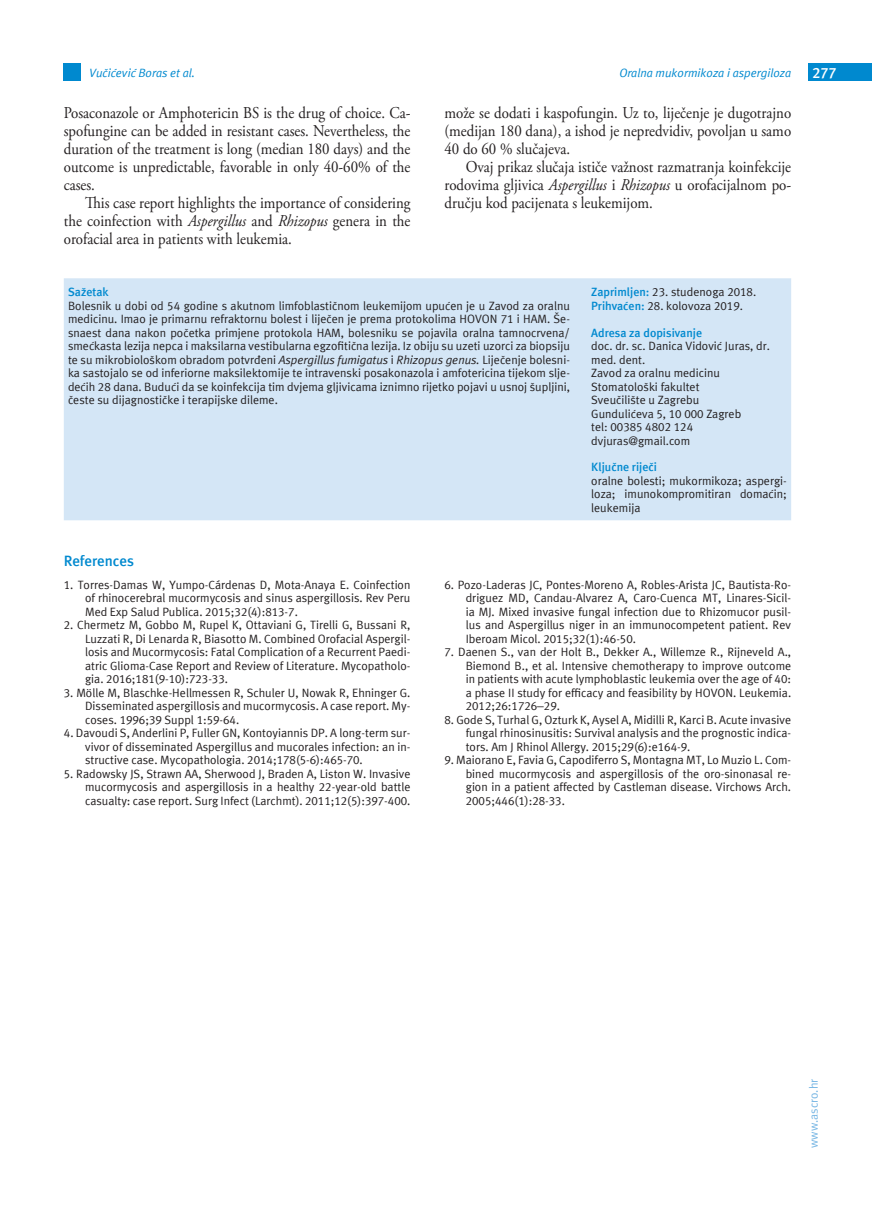
<style>
.page{position:relative;width:872px;height:1212px;background:#fff}
.page>*{position:absolute;margin:0;border:0;box-sizing:border-box;transform-origin:0 0}
.t1{font:16.5px/18px "Adobe Garamond Pro";color:#231f20;text-align:justify;scale:.9 1}
.t2{font:700 15px "Meta ASC";color:#0089cf}
.t3{font:700 15px "Meta ASC";color:#fff}
.t4{font:12px/13.5px "Meta ASC";color:#231f20;text-align:justify}
.t5{font:12px/13.5px "Meta ASC";color:#231f20}
.t6{font:italic 12px "Meta ASC";color:#0089cf}
.t7{font:700 12px "Meta ASC";color:#0089cf}
.t8{font:12px "Meta ASC";color:#77b6e4}
.s1{font-style:italic}
.s2{font-weight:700;color:#0089cf}
</style>
<div class="page">
<div style="left:64px;top:64px;width:17px;height:17px;background:#0089cf"></div>
<div style="left:808px;top:64px;width:64px;height:17px;background:#0089cf"></div>
<div style="left:64px;top:278px;width:727px;height:242px;background:#d4e6f6"></div>
<p class="t6" style="left:89px;top:66px;width:107px">Vučićević Boras et al.</p>
<p class="t6" style="left:619px;top:66px;width:173px">Oralna mukormikoza i aspergiloza</p>
<p class="t3" style="left:812px;top:64px;width:26px">277</p>
<p class="t1" style="left:64px;top:105px;width:387px">Posaconazole or Amphotericin BS is the drug of choice. Ca&shy;spofungine can be added in resistant cases. Nevertheless, the duration of the treatment is long (median 180 days) and the outcome is unpredictable, favorable in only 40-60% of the cases.</p>
<h1 class="t1" style="left:64px;top:195px;width:387px;text-indent:21px">This case report highlights the importance of considering the coinfection with <span class="s1">Aspergillus</span> and <span class="s1">Rhizopus</span> genera in the orofacial area in patients with leukemia.</h1>
<h1 class="t1" style="left:444px;top:105px;width:387px">može se dodati i kaspofungin. Uz to, liječenje je dugotrajno (medijan 180 dana), a ishod je nepredvidiv, povoljan u samo 40 do 60 % slučajeva.</h1>
<h1 class="t1" style="left:444px;top:159px;width:387px;text-indent:21px">Ovaj prikaz slučaja ističe važnost razmatranja koinfekcije rodovima gljivica <span class="s1">Aspergillus</span> i <span class="s1">Rhizopus</span> u orofacijalnom po&shy;dručju kod pacijenata s leukemijom.</h1>
<p class="t7" style="left:68px;top:285px;width:42px">Sažetak</p>
<p class="t4" style="left:68px;top:299px;width:503px">Bolesnik u dobi od 54 godine s akutnom limfoblastičnom leukemijom upućen je u Zavod za oralnu medicinu. Imao je primarnu refraktornu bolest i liječen je prema protokolima HOVON 71 i HAM. Še&shy;snaest dana nakon početka primjene protokola HAM, bolesniku se pojavila oralna tamnocrvena/ smećkasta lezija nepca i maksilarna vestibularna egzofitična lezija. Iz obiju su uzeti uzorci za biopsiju te su mikrobiološkom obradom potvrđeni <span class="s1">Aspergillus fumigatus</span> i <span class="s1">Rhizopus genus.</span> Liječenje bolesni&shy;ka sastojalo se od inferiorne maksilektomije te intravenski posakonazola i amfotericina tijekom slje&shy;dećih 28 dana. Budući da se koinfekcija tim dvjema gljivicama iznimno rijetko pojavi u usnoj šupljini, česte su dijagnostičke i terapijske dileme.</p>
<p class="t5" style="left:591px;top:285px;width:166px"><span class="s2">Zaprimljen:</span> 23. studenoga 2018.<br><span class="s2">Prihvaćen:</span> 28. kolovoza 2019.</p>
<p class="t7" style="left:591px;top:326px;width:112px">Adresa za dopisivanje</p>
<p class="t5" style="left:591px;top:339px;width:180px">doc. dr. sc. Danica Vidović Juras, dr. med. dent.<br>Zavod za oralnu medicinu<br>Stomatološki fakultet<br>Sveučilište u Zagrebu<br>Gundulićeva 5, 10 000 Zagreb<br>tel: 00385 4802 124 dvjuras@gmail.com</p>
<p class="t7" style="left:591px;top:460px;width:67px">Ključne riječi</p>
<p class="t4" style="left:591px;top:474px;width:197px">oralne bolesti; mukormikoza; aspergi&shy;loza; imunokompromitiran domaćin; leukemija</p>
<p class="t2" style="left:64px;top:552px;width:72px">References</p>
<p class="t4" style="left:85px;top:577px;width:327px;text-indent:-21px">1. Torres-Damas W, Yumpo-Cárdenas D, Mota-Anaya E. Coinfection of rhinocerebral mucormycosis and sinus aspergillosis. Rev Peru Med Exp Salud Publica. 2015;32(4):813-7.</p>
<p class="t4" style="left:85px;top:618px;width:327px;text-indent:-21px">2. Chermetz M, Gobbo M, Rupel K, Ottaviani G, Tirelli G, Bussani R, Luzzati R, Di Lenarda R, Biasotto M. Combined Orofacial Aspergil&shy;losis and Mucormycosis: Fatal Complication of a Recurrent Paedi&shy;atric Glioma-Case Report and Review of Literature. Mycopatholo&shy;gia. 2016;181(9-10):723-33.</p>
<p class="t4" style="left:85px;top:685px;width:327px;text-indent:-21px">3. Mölle M, Blaschke-Hellmessen R, Schuler U, Nowak R, Ehninger G.<br>Disseminated aspergillosis and mucormycosis. A case report. My&shy;coses. 1996;39 Suppl 1:59-64.</p>
<p class="t4" style="left:85px;top:726px;width:327px;text-indent:-21px">4. Davoudi S, Anderlini P, Fuller GN, Kontoyiannis DP. A long-term sur&shy;vivor of disseminated Aspergillus and mucorales infection: an in&shy;structive case. Mycopathologia. 2014;178(5-6):465-70.</p>
<p class="t4" style="left:85px;top:766px;width:327px;text-indent:-21px">5. Radowsky JS, Strawn AA, Sherwood J, Braden A, Liston W. Invasive mucormycosis and aspergillosis in a healthy 22-year-old battle casualty: case report. Surg Infect (Larchmt). 2011;12(5):397-400.</p>
<p class="t4" style="left:466px;top:577px;width:327px;text-indent:-21px">6. Pozo-Laderas JC, Pontes-Moreno A, Robles-Arista JC, Bautista-Ro&shy;driguez MD, Candau-Alvarez A, Caro-Cuenca MT, Linares-Sicil&shy;ia MJ. Mixed invasive fungal infection due to Rhizomucor pusil&shy;lus and Aspergillus niger in an immunocompetent patient. Rev Iberoam Micol. 2015;32(1):46-50.</p>
<p class="t4" style="left:466px;top:645px;width:327px;text-indent:-21px">7. Daenen S., van der Holt B., Dekker A., Willemze R., Rijneveld A., Biemond B., et al. Intensive chemotherapy to improve outcome in patients with acute lymphoblastic leukemia over the age of 40: a phase II study for efficacy and feasibility by HOVON. Leukemia.<br>2012;26:1726–29.</p>
<p class="t4" style="left:466px;top:712px;width:327px;text-indent:-21px">8. Gode S, Turhal G, Ozturk K, Aysel A, Midilli R, Karci B. Acute invasive fungal rhinosinusitis: Survival analysis and the prognostic indica&shy;tors. Am J Rhinol Allergy. 2015;29(6):e164-9.</p>
<p class="t4" style="left:466px;top:753px;width:327px;text-indent:-21px">9. Maiorano E, Favia G, Capodiferro S, Montagna MT, Lo Muzio L. Com&shy;bined mucormycosis and aspergillosis of the oro-sinonasal re&shy;gion in a patient affected by Castleman disease. Virchows Arch.<br>2005;446(1):28-33.</p>
<p class="t8" style="left:806px;top:1148px;width:71px;rotate:-90deg">www.ascro.hr</p>
</div>
